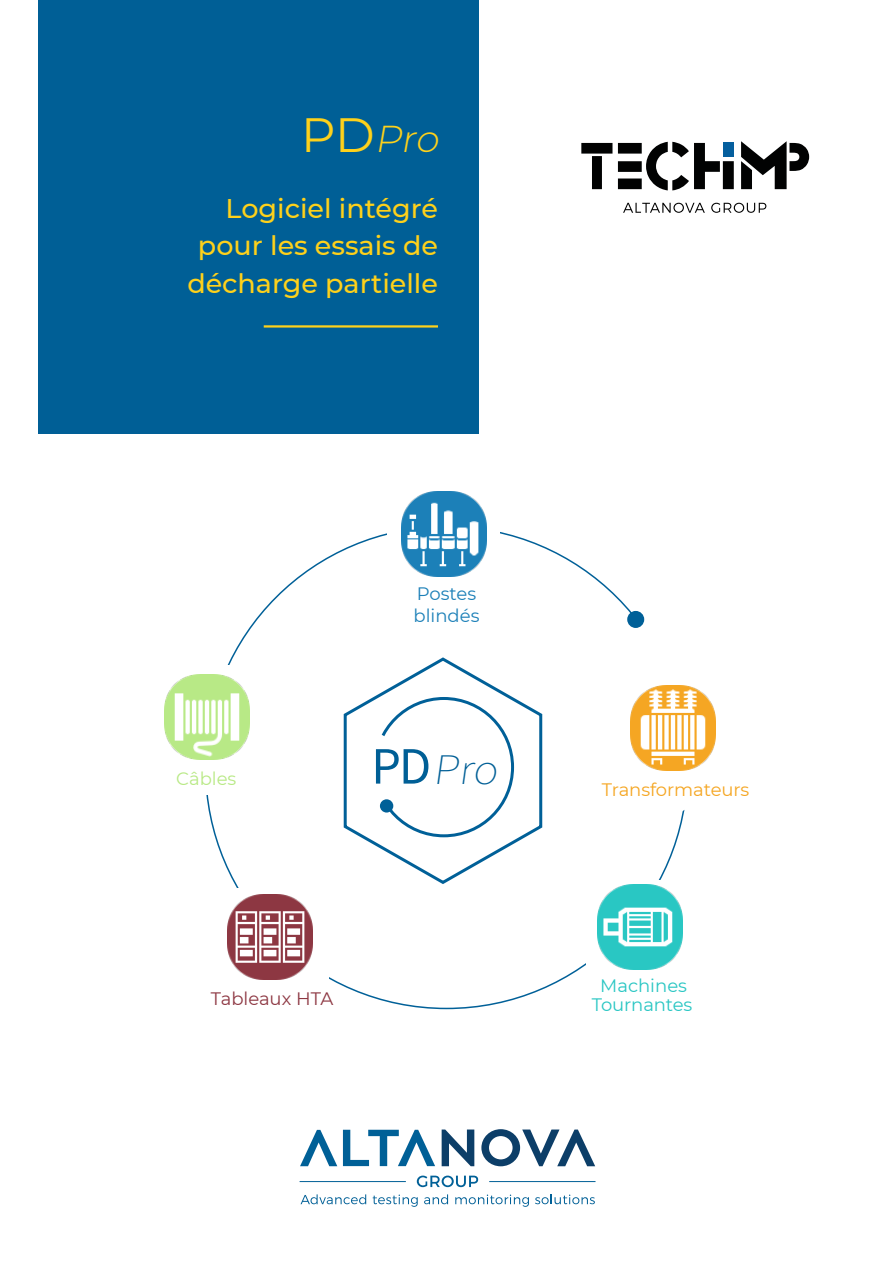
<style>
.page{position:relative;width:893px;height:1263px;background:#fff}
.page>*{position:absolute;margin:0;border:0;box-sizing:border-box;transform-origin:0 0}
.t1{font:200 43.5px "Source Sans Pro";color:#005f96;scale:1.08 1}
.t2{font:italic 300 37.5px "Montserrat";color:#fed11b}
.t3{font:500 27px/37.5px "Montserrat";color:#fed11b;text-align:right}
.t4{font:18px/19.5px "Montserrat";letter-spacing:-.005em;color:#29c6c3;text-align:center}
.t5{font:18px "Montserrat";letter-spacing:-.005em;color:#f5a622}
.t6{font:18px/21.6px "Montserrat";color:#1c80b8}
.t7{font:18px "Montserrat";color:#8d3742}
.t8{font:18px "Montserrat";color:#b8e985}
.s1{font-weight:400;font-style:normal;font-size:48px}
.s2{font-weight:400;font-size:52.5px}
</style>
<div class="page">
<div style="left:38px;top:0;width:440px;height:434px;background:#005f96"></div>
<hr style="left:264px;top:325px;width:174px;height:3px;background:#fed11b">
<svg style="left:417px;top:1175px;width:61px;height:12px"></svg>
<svg style="left:343px;top:1130px;width:92px;height:36px"></svg>
<svg style="left:442px;top:1129px;width:32px;height:37px"></svg>
<svg style="left:300px;top:1130px;width:37px;height:36px"></svg>
<svg style="left:481px;top:1129px;width:114px;height:37px"></svg>
<hr style="left:300px;top:1181px;width:106px;height:1px;background:#006097">
<hr style="left:489px;top:1181px;width:106px;height:1px;background:#006097">
<svg style="left:301px;top:1194px;width:65px;height:10px"></svg>
<svg style="left:373px;top:1194px;width:45px;height:13px"></svg>
<svg style="left:424px;top:1194px;width:24px;height:10px"></svg>
<svg style="left:455px;top:1194px;width:74px;height:13px"></svg>
<svg style="left:535px;top:1194px;width:60px;height:10px"></svg>
<svg style="left:581px;top:141px;width:228px;height:49px"></svg>
<div style="left:723px;top:143px;width:11px;height:14px;background:#055f9e"></div>
<svg style="left:623px;top:203px;width:82px;height:10px"></svg>
<svg style="left:711px;top:203px;width:55px;height:10px"></svg>
<img style="left:165px;top:674px;width:85px;height:85px">
<img style="left:401px;top:491px;width:85px;height:85px">
<img style="left:598px;top:884px;width:85px;height:85px">
<svg style="left:614px;top:594px;width:74px;height:92px"></svg>
<div style="left:628px;top:612px;width:15px;height:15px;background:#006098;border-radius:50%"></div>
<div style="left:627px;top:611px;width:17px;height:17px;border:2px solid #006098;border-radius:50%"></div>
<img style="left:631px;top:686px;width:85px;height:85px">
<img style="left:227px;top:894px;width:86px;height:85px">
<svg style="left:343px;top:657px;width:200px;height:227px"></svg>
<svg style="left:351px;top:734px;width:74px;height:76px"></svg>
<div style="left:380px;top:799px;width:13px;height:13px;background:#006098;border-radius:50%"></div>
<h2 class="t2" style="left:301px;top:117px;width:143px"><span class="s1">PD</span>Pro</h2>
<p class="t3" style="left:187px;top:191px;width:252px">Logiciel intégré pour les essais de décharge partielle</p>
<p class="t8" style="left:176px;top:771px;width:62px">Câbles</p>
<p class="t6" style="left:413px;top:584px;width:67px">Postes blindés</p>
<h1 class="t1" style="left:371px;top:743px;width:122px"><span class="s2">PD</span> Pro</h1>
<p class="t7" style="left:211px;top:992px;width:124px">Tableaux HTA</p>
<p class="t5" style="left:602px;top:783px;width:149px">Transformateurs</p>
<p class="t4" style="left:592px;top:977px;width:102px">Machines<br>Tournantes</p>
</div>
